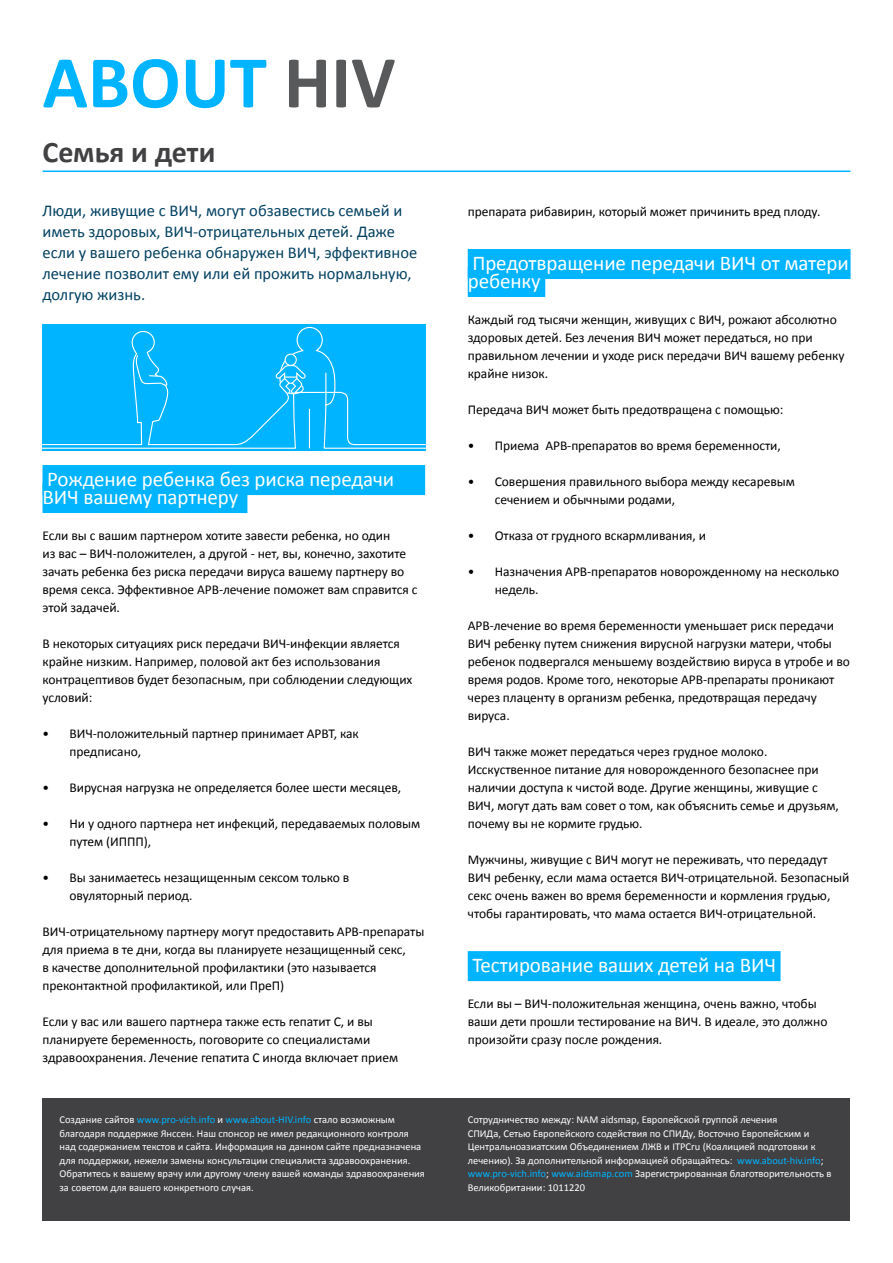
<style>
.page{position:relative;width:893px;height:1263px;background:#fff}
.page>*{position:absolute;margin:0;border:0;box-sizing:border-box;transform-origin:0 0}
.t1{font:700 75px "Calibri";color:#00b4ff}
.t2{font:700 30px "Calibri";color:#414042}
.t3{font:21px/18px "Calibri";letter-spacing:-.005em;color:#fff}
.t4{font:16.5px/21px "Calibri";color:#034161}
.t5{font:13.5px/18px "Calibri";letter-spacing:-.005em;color:#000}
.t6{font:10.5px/13.5px "Calibri";color:#fff}
.s1{color:#58595b}
.s2{color:#00b4ff}
</style>
<div class="page">
<div style="left:43px;top:1098px;width:807px;height:122px;background:#414042"></div>
<hr style="left:43px;top:171px;width:807px;height:1px;background:#00b4ff">
<div style="left:43px;top:465px;width:382px;height:30px;background:#00b4ff"></div>
<div style="left:43px;top:483px;width:204px;height:30px;background:#00b4ff"></div>
<div style="left:468px;top:249px;width:382px;height:30px;background:#00b4ff"></div>
<div style="left:468px;top:267px;width:77px;height:30px;background:#00b4ff"></div>
<div style="left:468px;top:951px;width:313px;height:30px;background:#00b4ff"></div>
<div style="left:42px;top:324px;width:383px;height:127px;background:#00b4ff"></div>
<svg style="left:42px;top:326px;width:383px;height:123px"></svg>
<svg style="left:42px;top:330px;width:383px;height:116px"></svg>
<hr style="left:309px;top:409px;width:1px;height:39px;background:#fff">
<h1 class="t1" style="left:43px;top:34px;width:354px">ABOUT <span class="s1">HIV</span></h1>
<h2 class="t2" style="left:43px;top:133px;width:174px">Семья и дети</h2>
<p class="t4" style="left:43px;top:200px;width:376px">Люди, живущие с ВИЧ, могут обзавестись семьей и иметь здоровых, ВИЧ-отрицательных детей. Даже если у вашего ребенка обнаружен ВИЧ, эффективное лечение позволит ему или ей прожить нормальную, долгую жизнь.</p>
<h3 class="t3" style="left:43px;top:470px;width:353px">Рождение ребенка без риска передачи<br>ВИЧ вашему партнеру</h3>
<p class="t5" style="left:43px;top:527px;width:377px">Если вы с вашим партнером хотите завести ребенка, но один<br>из вас – ВИЧ-положителен, а другой - нет, вы, конечно, захотите зачать ребенка без риска передачи вируса вашему партнеру во время секса. Эффективное АРВ-лечение поможет вам справится с этой задачей.</p>
<p class="t5" style="left:43px;top:635px;width:371px">В некоторых ситуациях риск передачи ВИЧ-инфекции является крайне низким. Например, половой акт без использования контрацептивов будет безопасным, при соблюдении следующих условий:</p>
<p class="t5" style="left:70px;top:725px;width:291px;text-indent:-27px">• ВИЧ-положительный партнер принимает АРВТ, как предписано,</p>
<p class="t5" style="left:43px;top:779px;width:360px">• Вирусная нагрузка не определяется более шести месяцев,</p>
<p class="t5" style="left:70px;top:815px;width:352px;text-indent:-27px">• Ни у одного партнера нет инфекций, передаваемых половым путем (ИППП),</p>
<p class="t5" style="left:70px;top:869px;width:281px;text-indent:-27px">• Вы занимаетесь незащищенным сексом только в овуляторный период.</p>
<p class="t5" style="left:43px;top:923px;width:383px">ВИЧ-отрицательному партнеру могут предоставить АРВ-препараты для приема в те дни, когда вы планируете незащищенный секс,<br>в качестве дополнительной профилактики (это называется преконтактной профилактикой, или ПреП)</p>
<p class="t5" style="left:43px;top:1013px;width:357px">Если у вас или вашего партнера также есть гепатит С, и вы планируете беременность, поговорите со специалистами здравоохранения. Лечение гепатита С иногда включает прием</p>
<p class="t5" style="left:468px;top:203px;width:354px">препарата рибавирин, который может причинить вред плоду.</p>
<h3 class="t3" style="left:468px;top:254px;width:382px">Предотвращение передачи ВИЧ от матери ребенку</h3>
<p class="t5" style="left:468px;top:311px;width:378px">Каждый год тысячи женщин, живущих с ВИЧ, рожают абсолютно здоровых детей. Без лечения ВИЧ может передаться, но при правильном лечении и уходе риск передачи ВИЧ вашему ребенку крайне низок.</p>
<p class="t5" style="left:468px;top:401px;width:317px">Передача ВИЧ может быть предотвращена с помощью:</p>
<p class="t5" style="left:468px;top:437px;width:315px">• Приема АРВ-препаратов во время беременности,</p>
<p class="t5" style="left:495px;top:473px;width:302px;text-indent:-27px">• Совершения правильного выбора между кесаревым сечением и обычными родами,</p>
<p class="t5" style="left:468px;top:527px;width:240px">• Отказа от грудного вскармливания, и</p>
<p class="t5" style="left:495px;top:563px;width:346px;text-indent:-27px">• Назначения АРВ-препаратов новорожденному на несколько недель.</p>
<p class="t5" style="left:468px;top:617px;width:384px">АРВ-лечение во время беременности уменьшает риск передачи ВИЧ ребенку путем снижения вирусной нагрузки матери, чтобы ребенок подвергался меньшему воздействию вируса в утробе и во время родов. Кроме того, некоторые АРВ-препараты проникают через плаценту в организм ребенка, предотвращая передачу вируса.</p>
<p class="t5" style="left:468px;top:743px;width:373px">ВИЧ также может передаться через грудное молоко.<br>Исскуственное питание для новорожденного безопаснее при наличии доступа к чистой воде. Другие женщины, живущие с ВИЧ, могут дать вам совет о том, как объяснить семье и друзьям, почему вы не кормите грудью.</p>
<p class="t5" style="left:468px;top:851px;width:383px">Мужчины, живущие с ВИЧ могут не переживать, что передадут ВИЧ ребенку, если мама остается ВИЧ-отрицательной. Безопасный секс очень важен во время беременности и кормления грудью, чтобы гарантировать, что мама остается ВИЧ-отрицательной.</p>
<h3 class="t3" style="left:472px;top:956px;width:305px">Тестирование ваших детей на ВИЧ</h3>
<p class="t5" style="left:468px;top:995px;width:361px">Если вы – ВИЧ-положительная женщина, очень важно, чтобы ваши дети прошли тестирование на ВИЧ. В идеале, это должно произойти сразу после рождения.</p>
<p class="t6" style="left:60px;top:1113px;width:367px">Cоздание сайтов <span class="s2">www.pro-vich.info</span> и <span class="s2">www.about-HIV.info</span> стало возможным благодаря поддержке Янссен. Наш спонсор не имел редакционного контроля над содержанием текстов и сайта. Информация на данном сайте предназначена для поддержки, нежели замены консультации специалиста здравоохранения.<br>Обратитесь к вашему врачу или другому члену вашей команды здравоохранения за советом для вашего конкретного случая.</p>
<p class="t6" style="left:468px;top:1113px;width:365px">Сотрудничество между: NAM aidsmap, Европейской группой лечения<br>СПИДа, Сетью Европейского содействия по СПИДу, Восточно Европейским и Центральноазиатским Объединением ЛЖВ и ITPCru (Коалицией подготовки к лечению). За дополнительной информацией обращайтесь: <span class="s2">www.about-hiv.info</span>; <span class="s2">www.pro-vich.info</span>; <span class="s2">www.aidsmap.com</span> Зарегистрированная благотворительность в Великобритании: 1011220</p>
</div>
